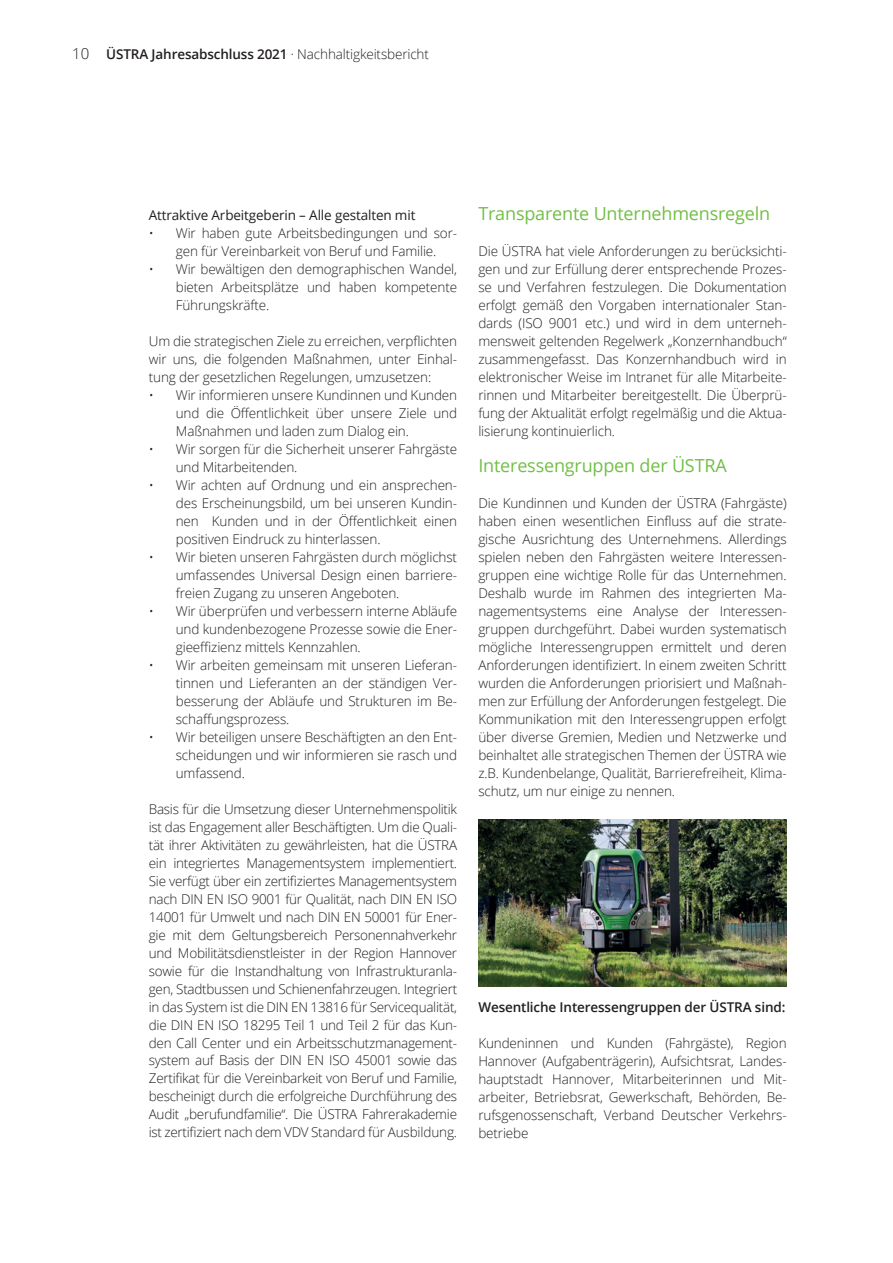
<style>
.page{position:relative;width:893px;height:1263px;background:#fff}
.page>*{position:absolute;margin:0;border:0;box-sizing:border-box;transform-origin:0 0}
.t1{font:18px "Open Sans";letter-spacing:-.01em;color:#71bf44}
.t2{font:300 13.5px/18px "Open Sans";letter-spacing:-.01em;color:#231f20;text-align:justify}
.t3{font:600 13.5px "Open Sans";letter-spacing:-.01em;color:#231f20}
.t4{font:13.5px "Open Sans";letter-spacing:-.01em;color:#231f20}
.s1{font-weight:300;font-size:15px}
.s2{font-weight:300}
</style>
<div class="page">
<img style="left:478px;top:819px;width:309px;height:167px">
<p class="t3" style="left:72px;top:45px;width:358px"><span class="s1">10</span> ÜSTRA Jahresabschluss 2021 <span class="s2">· Nachhaltigkeitsbericht</span></p>
<p class="t4" style="left:149px;top:205px;width:268px">Attraktive Arbeitgeberin – Alle gestalten mit</p>
<p class="t2" style="left:149px;top:223px;width:310px;text-align:center">• Wir haben gute Arbeitsbedingungen und sor&shy;gen für Vereinbarkeit von Beruf und Familie.</p>
<p class="t2" style="left:176px;top:259px;width:283px;text-indent:-27px">• Wir bewältigen den demographischen Wandel, bieten Arbeitsplätze und haben kompetente Führungskräfte.</p>
<p class="t2" style="left:149px;top:331px;width:310px">Um die strategischen Ziele zu erreichen, verpflichten wir uns, die folgenden Maßnahmen, unter Einhal&shy;tung der gesetzlichen Regelungen, umzusetzen:</p>
<p class="t2" style="left:176px;top:385px;width:283px;text-indent:-27px">• Wir informieren unsere Kundinnen und Kunden und die Öffentlichkeit über unsere Ziele und Maßnahmen und laden zum Dialog ein.</p>
<p class="t2" style="left:176px;top:439px;width:283px;text-indent:-27px">• Wir sorgen für die Sicherheit unserer Fahrgäste und Mitarbeitenden.</p>
<p class="t2" style="left:176px;top:475px;width:283px;text-indent:-27px">• Wir achten auf Ordnung und ein ansprechen&shy;des Erscheinungsbild, um bei unseren Kundin&shy;nen Kunden und in der Öffentlichkeit einen positiven Eindruck zu hinterlassen.</p>
<p class="t2" style="left:176px;top:547px;width:283px;text-indent:-27px">• Wir bieten unseren Fahrgästen durch möglichst umfassendes Universal Design einen barriere&shy;freien Zugang zu unseren Angeboten.</p>
<p class="t2" style="left:176px;top:601px;width:283px;text-indent:-27px">• Wir überprüfen und verbessern interne Abläufe und kundenbezogene Prozesse sowie die Ener&shy;gieeffizienz mittels Kennzahlen.</p>
<p class="t2" style="left:176px;top:655px;width:283px;text-indent:-27px">• Wir arbeiten gemeinsam mit unseren Lieferan&shy;tinnen und Lieferanten an der ständigen Ver&shy;besserung der Abläufe und Strukturen im Be&shy;schaffungsprozess.</p>
<p class="t2" style="left:176px;top:727px;width:283px;text-indent:-27px">• Wir beteiligen unsere Beschäftigten an den Ent&shy;scheidungen und wir informieren sie rasch und umfassend.</p>
<p class="t2" style="left:149px;top:799px;width:310px">Basis für die Umsetzung dieser Unternehmenspolitik ist das Engagement aller Beschäftigten. Um die Quali&shy;tät ihrer Aktivitäten zu gewährleisten, hat die ÜSTRA ein integriertes Managementsystem implementiert.<br>Sie verfügt über ein zertifiziertes Managementsystem nach DIN EN ISO 9001 für Qualität, nach DIN EN ISO 14001 für Umwelt und nach DIN EN 50001 für Ener&shy;gie mit dem Geltungsbereich Personennahverkehr und Mobilitätsdienstleister in der Region Hannover sowie für die Instandhaltung von Infrastrukturanla&shy;gen, Stadtbussen und Schienenfahrzeugen. Integriert in das System ist die DIN EN 13816 für Servicequalität, die DIN EN ISO 18295 Teil 1 und Teil 2 für das Kun&shy;den Call Center und ein Arbeitsschutzmanagement&shy;system auf Basis der DIN EN ISO 45001 sowie das Zertifikat für die Vereinbarkeit von Beruf und Familie, bescheinigt durch die erfolgreiche Durchführung des Audit „berufundfamilie“. Die ÜSTRA Fahrerakademie ist zertifiziert nach dem VDV Standard für Ausbildung.</p>
<h1 class="t1" style="left:478px;top:201px;width:293px">Transparente Unternehmensregeln</h1>
<p class="t2" style="left:478px;top:241px;width:310px">Die ÜSTRA hat viele Anforderungen zu berücksichti&shy;gen und zur Erfüllung derer entsprechende Prozes&shy;se und Verfahren festzulegen. Die Dokumentation erfolgt gemäß den Vorgaben internationaler Stan&shy;dards (ISO 9001 etc.) und wird in dem unterneh&shy;mensweit geltenden Regelwerk „Konzernhandbuch“ zusammengefasst. Das Konzernhandbuch wird in elektronischer Weise im Intranet für alle Mitarbeite&shy;rinnen und Mitarbeiter bereitgestellt. Die Überprü&shy;fung der Aktualität erfolgt regelmäßig und die Aktua&shy;lisierung kontinuierlich.</p>
<h1 class="t1" style="left:478px;top:453px;width:250px">Interessengruppen der ÜSTRA</h1>
<p class="t2" style="left:478px;top:493px;width:310px">Die Kundinnen und Kunden der ÜSTRA (Fahrgäste) haben einen wesentlichen Einfluss auf die strate&shy;gische Ausrichtung des Unternehmens. Allerdings spielen neben den Fahrgästen weitere Interessen&shy;gruppen eine wichtige Rolle für das Unternehmen.<br>Deshalb wurde im Rahmen des integrierten Ma&shy;nagementsystems eine Analyse der Interessen&shy;gruppen durchgeführt. Dabei wurden systematisch mögliche Interessengruppen ermittelt und deren Anforderungen identifiziert. In einem zweiten Schritt wurden die Anforderungen priorisiert und Maßnah&shy;men zur Erfüllung der Anforderungen festgelegt. Die Kommunikation mit den Interessengruppen erfolgt über diverse Gremien, Medien und Netzwerke und beinhaltet alle strategischen Themen der ÜSTRA wie z.B. Kundenbelange, Qualität, Barrierefreiheit, Klima&shy;schutz, um nur einige zu nennen.</p>
<p class="t3" style="left:478px;top:997px;width:309px">Wesentliche Interessengruppen der ÜSTRA sind:</p>
<p class="t2" style="left:478px;top:1033px;width:310px">Kundeninnen und Kunden (Fahrgäste), Region Hannover (Aufgabenträgerin), Aufsichtsrat, Landes&shy;hauptstadt Hannover, Mitarbeiterinnen und Mit&shy;arbeiter, Betriebsrat, Gewerkschaft, Behörden, Be&shy;rufsgenossenschaft, Verband Deutscher Verkehrs&shy;betriebe</p>
</div>
